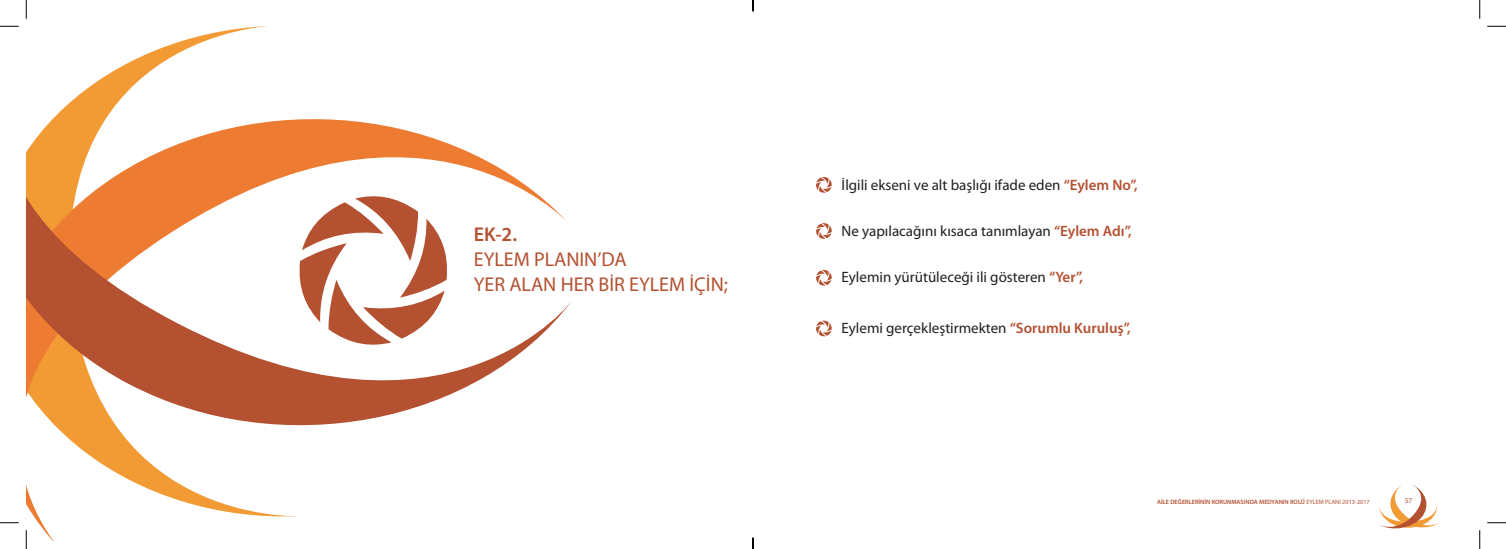
<style>
.page{position:relative;width:1506px;height:549px;background:#fff}
.page>*{position:absolute;margin:0;border:0;box-sizing:border-box;transform-origin:0 0}
.t1{font:20px/25px "Myriad Pro";color:#b35131}
.t2{font:600 20px "Myriad Pro";color:#b35131}
.t3{font:15px "Myriad Pro";color:#231f20}
.t4{font:7.5px "Myriad Pro";color:#b35131}
.t5{font:600 6.25px "Myriad Pro";color:#b35131}
.s1{font-weight:600;color:#b35131}
.s2{font-weight:400}
</style>
<div class="page">
<svg style="left:1379px;top:485px;width:61px;height:44px"></svg>
<svg style="left:26px;top:464px;width:271px;height:76px"></svg>
<svg style="left:26px;top:19px;width:545px;height:445px"></svg>
<svg style="left:297px;top:194px;width:152px;height:153px"></svg>
<svg style="left:816px;top:177px;width:16px;height:16px"></svg>
<svg style="left:816px;top:223px;width:16px;height:16px"></svg>
<svg style="left:816px;top:269px;width:16px;height:17px"></svg>
<svg style="left:816px;top:320px;width:16px;height:16px"></svg>
<svg style="left:0;top:25px;width:19px;height:2px"></svg>
<svg style="left:1487px;top:25px;width:18px;height:2px"></svg>
<svg style="left:0;top:522px;width:19px;height:1px"></svg>
<svg style="left:1487px;top:522px;width:18px;height:1px"></svg>
<svg style="left:25px;top:0;width:2px;height:19px"></svg>
<svg style="left:25px;top:530px;width:2px;height:19px"></svg>
<svg style="left:1479px;top:0;width:1px;height:19px"></svg>
<svg style="left:1479px;top:530px;width:1px;height:19px"></svg>
<svg style="left:752px;top:537px;width:1px;height:12px"></svg>
<h1 class="t2" style="left:474px;top:221px;width:45px">EK-2.</h1>
<h1 class="t1" style="left:474px;top:246px;width:256px">EYLEM PLANIN’DA<br>YER ALAN HER BİR EYLEM İÇİN;</h1>
<p class="t3" style="left:841px;top:175px;width:297px">İlgili ekseni ve alt başlığı ifade eden <span class="s1">“Eylem No”,</span></p>
<p class="t3" style="left:841px;top:221px;width:292px">Ne yapılacağını kısaca tanımlayan <span class="s1">“Eylem Adı”,</span></p>
<p class="t3" style="left:841px;top:268px;width:243px">Eylemin yürütüleceği ili gösteren <span class="s1">“Yer”,</span></p>
<p class="t3" style="left:841px;top:319px;width:290px">Eylemi gerçekleştirmekten <span class="s1">“Sorumlu Kuruluş”,</span></p>
<p class="t5" style="left:1157px;top:498px;width:214px">AİLE DEĞERLERİNİN KORUNMASINDA MEDYANIN ROLÜ <span class="s2">EYLEM PLANI 2013-2017</span></p>
<p class="t4" style="left:1404px;top:495px;width:9px">57</p>
</div>
